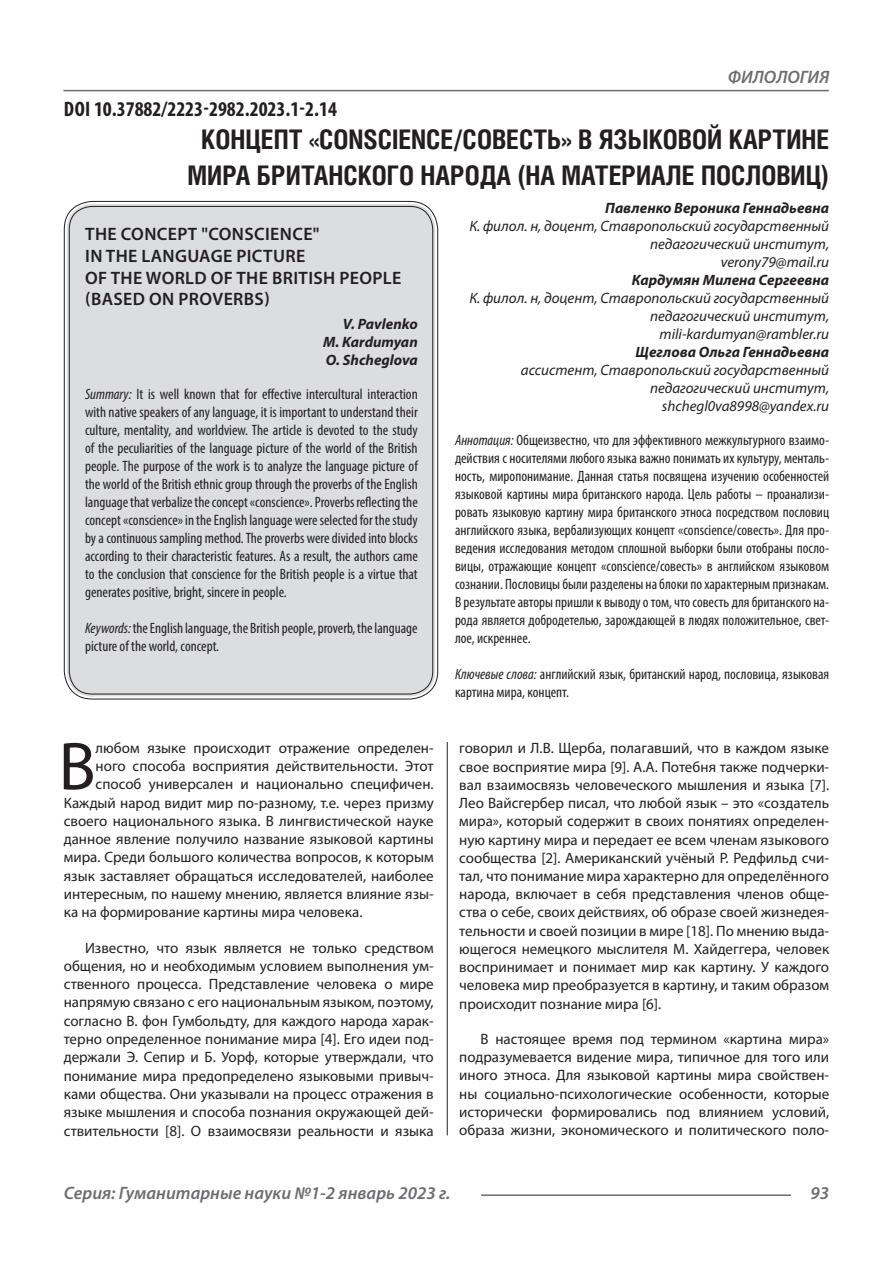
<style>
.page{position:relative;width:893px;height:1263px;background:#fff}
.page>*{position:absolute;margin:0;border:0;box-sizing:border-box;transform-origin:0 0}
.Статья_текст_первый{font:68.4px "Myriad Pro";color:#231f20}
.Статья_название{font:700 27px/36px "Helios Cond C";color:#231f20;text-align:center}
.ДОИ{font:700 condensed 21px "Myriad Pro";color:#231f20}
.Статья_название_англ{font:600 18px "Myriad Pro";letter-spacing:.02em;color:#231f20}
.t1{font:italic 600 18px "Myriad Pro";color:#6c6d70}
.Статья_текст{font:15px/18.3px "Myriad Pro";color:#231f20;text-align:justify}
.Статья_аннотация_анг{font:condensed 15px/18px "Myriad Pro";color:#231f20;text-align:justify}
.Статья_аннотация_тек{font:condensed 15px/18px "Myriad Pro";color:#231f20;text-align:justify}
.Статья_текст_первый-2{font:15px "Myriad Pro";color:#231f20}
.Статья_автор_инфо{font:italic 15px/18px "Myriad Pro";color:#231f20;text-align:right}
.Статья_автор_фио_рус{font:italic 700 15px "Myriad Pro";color:#231f20}
.Статья_автор_англ{font:italic 700 15px "Myriad Pro";color:#231f20}
.s1{font-style:italic}
</style>
<div class="page">
<hr style="left:447px;top:128px;width:1px;height:1007px;background:#231f20">
<hr style="left:63px;top:90px;width:766px;height:1px;background:#6c6d70">
<hr style="left:481px;top:1194px;width:310px;height:2px;background:#6c6d70">
<div style="left:441px;top:103px;width:10px;height:639px;background:#fff"></div>
<div style="left:67px;top:204px;width:368px;height:492px;background:#dcdddf;border-radius:26px"></div>
<p class="ДОИ" style="left:64px;top:96px;width:274px">DOI 10.37882/2223-2982.2023.1-2.14</p>
<p class="t1" style="left:728px;top:66px;width:103px">ФИЛОЛОГИЯ</p>
<p class="Статья_название" style="left:188px;top:121px;width:643px">КОНЦЕПТ «CONSCIENCE/СОВЕСТЬ» В ЯЗЫКОВОЙ КАРТИНЕ<br>МИРА БРИТАНСКОГО НАРОДА (НА МАТЕРИАЛЕ ПОСЛОВИЦ)</p>
<p class="Статья_автор_фио_рус" style="left:605px;top:198px;width:225px">Павленко Вероника Геннадьевна</p>
<p class="Статья_автор_инфо" style="left:469px;top:217px;width:361px">К. филол. н, доцент, Ставропольский государственный педагогический институт,</p>
<p class="Статья_автор_инфо" style="left:721px;top:253px;width:110px">verony79@mail.ru</p>
<p class="Статья_автор_фио_рус" style="left:632px;top:270px;width:199px">Кардумян Милена Сергеевна</p>
<p class="Статья_автор_инфо" style="left:469px;top:289px;width:361px">К. филол. н, доцент, Ставропольский государственный педагогический институт,</p>
<p class="Статья_автор_инфо" style="left:660px;top:325px;width:171px">mili-kardumyan@rambler.ru</p>
<p class="Статья_автор_фио_рус" style="left:636px;top:342px;width:195px">Щеглова Ольга Геннадьевна</p>
<p class="Статья_автор_инфо" style="left:521px;top:361px;width:310px">ассистент, Ставропольский государственный педагогический институт,</p>
<p class="Статья_автор_инфо" style="left:662px;top:397px;width:169px">shchegl0va8998@yandex.ru</p>
<p class="Статья_аннотация_тек" style="left:455px;top:431px;width:376px"><span class="s1">Аннотация:</span> Общеизвестно, что для эффективного межкультурного взаимо&shy;действия с носителями любого языка важно понимать их культуру, менталь&shy;ность, миропонимание. Данная статья посвящена изучению особенностей языковой картины мира британского народа. Цель работы – проанализи&shy;ровать языковую картину мира британского этноса посредством пословиц английского языка, вербализующих концепт «conscience/совесть». Для про&shy;ведения исследования методом сплошной выборки были отобраны посло&shy;вицы, отражающие концепт «сonscience/совесть» в английском языковом сознании. Пословицы были разделены на блоки по характерным признакам.<br>В результате авторы пришли к выводу о том, что совесть для британского на&shy;рода является добродетелью, зарождающей в людях положительное, свет&shy;лое, искреннее.</p>
<p class="Статья_аннотация_тек" style="left:455px;top:665px;width:376px"><span class="s1">Ключевые слова:</span> английский язык, британский народ, пословица, языковая картина мира, концепт.</p>
<p class="Статья_название_англ" style="left:85px;top:223px;width:236px">THE CONCEPT "CONSCIENCE"</p>
<p class="Статья_название_англ" style="left:85px;top:244px;width:222px">IN THE LANGUAGE PICTURE</p>
<p class="Статья_название_англ" style="left:85px;top:266px;width:318px">OF THE WORLD OF THE BRITISH PEOPLE</p>
<p class="Статья_название_англ" style="left:85px;top:288px;width:186px">(BASED ON PROVERBS)</p>
<p class="Статья_автор_англ" style="left:343px;top:314px;width:76px">V. Pavlenko</p>
<p class="Статья_автор_англ" style="left:323px;top:332px;width:96px">M. Kardumyan</p>
<p class="Статья_автор_англ" style="left:326px;top:350px;width:93px">O. Shcheglova</p>
<p class="Статья_аннотация_анг" style="left:85px;top:385px;width:334px"><span class="s1">Summary:</span> It is well known that for effective intercultural interaction with native speakers of any language, it is important to understand their culture, mentality, and worldview. The article is devoted to the study of the peculiarities of the language picture of the world of the British people. The purpose of the work is to analyze the language picture of the world of the British ethnic group through the proverbs of the English language that verbalize the concept «conscience». Proverbs reflecting the concept «conscience» in the English language were selected for the study by a continuous sampling method. The proverbs were divided into blocks according to their characteristic features. As a result, the authors came to the conclusion that conscience for the British people is a virtue that generates positive, bright, sincere in people.</p>
<p class="Статья_аннотация_анг" style="left:85px;top:619px;width:334px"><span class="s1">Keywords:</span> the English language, the British people, proverb, the language picture of the world, concept.</p>
<p class="Статья_текст_первый" style="left:59px;top:724px;width:39px">В</p>
<p class="Статья_текст_первый-2" style="left:96px;top:739px;width:340px">любом языке происходит отражение определен-</p>
<p class="Статья_текст_первый-2" style="left:96px;top:757px;width:340px">ного способа восприятия действительности. Этот</p>
<p class="Статья_текст_первый-2" style="left:96px;top:775px;width:340px">способ универсален и национально специфичен.</p>
<p class="Статья_текст_первый-2" style="left:64px;top:793px;width:371px">Каждый народ видит мир по-разному, т.е. через призму</p>
<p class="Статья_текст_первый-2" style="left:64px;top:812px;width:371px">своего национального языка. В лингвистической науке</p>
<p class="Статья_текст_первый-2" style="left:64px;top:830px;width:371px">данное явление получило название языковой картины</p>
<p class="Статья_текст_первый-2" style="left:64px;top:848px;width:371px">мира. Среди большого количества вопросов, к которым</p>
<p class="Статья_текст_первый-2" style="left:64px;top:866px;width:371px">язык заставляет обращаться исследователей, наиболее</p>
<p class="Статья_текст_первый-2" style="left:64px;top:885px;width:371px">интересным, по нашему мнению, является влияние язы-</p>
<p class="Статья_текст_первый-2" style="left:64px;top:903px;width:300px">ка на формирование картины мира человека.</p>
<p class="Статья_текст" style="left:64px;top:938px;width:371px;text-indent:21px">Известно, что язык является не только средством общения, но и необходимым условием выполнения ум&shy;ственного процесса. Представление человека о мире напрямую связано с его национальным языком, поэтому, согласно В. фон Гумбольдту, для каждого народа харак&shy;терно определенное понимание мира [4]. Его идеи под&shy;держали Э. Сепир и Б. Уорф, которые утверждали, что понимание мира предопределено языковыми привыч&shy;ками общества. Они указывали на процесс отражения в языке мышления и способа познания окружающей дей&shy;ствительности [8]. О взаимосвязи реальности и языка</p>
<p class="Статья_текст" style="left:459px;top:739px;width:371px">говорил и Л.В. Щерба, полагавший, что в каждом языке свое восприятие мира [9]. А.А. Потебня также подчерки&shy;вал взаимосвязь человеческого мышления и языка [7].<br>Лео Вайсгербер писал, что любой язык – это «создатель мира», который содержит в своих понятиях определен&shy;ную картину мира и передает ее всем членам языкового сообщества [2]. Американский учёный Р. Редфильд счи&shy;тал, что понимание мира характерно для определённого народа, включает в себя представления членов обще&shy;ства о себе, своих действиях, об образе своей жизнедея&shy;тельности и своей позиции в мире [18]. По мнению выда&shy;ющегося немецкого мыслителя М. Хайдеггера, человек воспринимает и понимает мир как картину. У каждого человека мир преобразуется в картину, и таким образом происходит познание мира [6].</p>
<p class="Статья_текст" style="left:459px;top:1029px;width:371px;text-indent:21px">В настоящее время под термином «картина мира» подразумевается видение мира, типичное для того или иного этноса. Для языковой картины мира свойствен&shy;ны социально-психологические особенности, которые исторически формировались под влиянием условий, образа жизни, экономического и политического поло-</p>
<p class="t1" style="left:64px;top:1182px;width:388px">Серия: Гуманитарные науки №1-2 январь 2023 г.</p>
<p class="t1" style="left:810px;top:1182px;width:20px">93</p>
</div>
